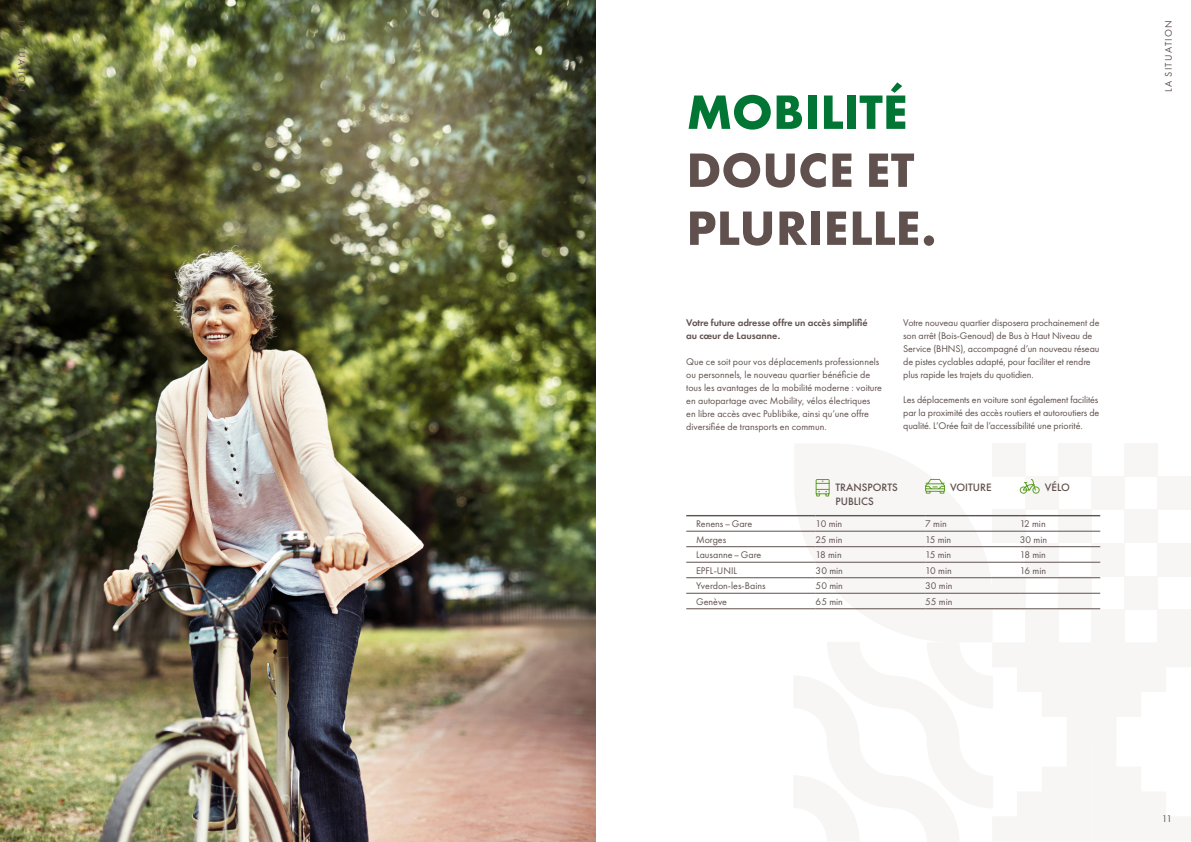
<style>
.page{position:relative;width:1191px;height:842px;background:#fff}
.page>*{position:absolute;margin:0;border:0;box-sizing:border-box;transform-origin:0 0}
.t1{font:700 50px/58px "Futura PT";color:#60514e}
.t2{font:700 50px "Futura PT";color:#007534}
.t3{font:500 11.1px/13.9px "Futura PT";color:#60514e}
.t4{font:10px/13px "Futura PT";color:#60514e}
.t5{font:600 10px/13px "Futura PT";letter-spacing:-.01em;color:#60514e}
.t6{font:10px "Futura PT";letter-spacing:.13em;color:#60514e}
</style>
<div class="page">
<img style="left:0;top:0;width:595px;height:842px">
<hr style="left:686px;top:515px;width:129px;height:1px;background:#60514e">
<hr style="left:686px;top:531px;width:129px;height:1px;background:#60514e">
<hr style="left:686px;top:546px;width:129px;height:1px;background:#60514e">
<hr style="left:686px;top:562px;width:129px;height:1px;background:#60514e">
<hr style="left:686px;top:577px;width:129px;height:1px;background:#60514e">
<hr style="left:686px;top:593px;width:129px;height:1px;background:#60514e">
<hr style="left:686px;top:609px;width:129px;height:1px;background:#60514e">
<svg style="left:793px;top:478px;width:308px;height:132px"></svg>
<p class="t6" style="left:28px;top:20px;width:74px;rotate:90deg">LA SITUATION</p>
<h1 class="t2" style="left:686px;top:80px;width:222px">MOBILITÉ</h1>
<h1 class="t1" style="left:686px;top:140px;width:251px">DOUCE ET<br>PLURIELLE.</h1>
<p class="t5" style="left:686px;top:316px;width:183px">Votre future adresse offre un accès simplifié au cœur de Lausanne.</p>
<p class="t4" style="left:686px;top:355px;width:197px">Que ce soit pour vos déplacements professionnels ou personnels, le nouveau quartier bénéficie de tous les avantages de la mobilité moderne : voiture en autopartage avec Mobility, vélos électriques en libre accès avec Publibike, ainsi qu’une offre diversifiée de transports en commun.</p>
<p class="t4" style="left:903px;top:316px;width:198px">Votre nouveau quartier disposera prochainement de son arrêt (Bois-Genoud) de Bus à Haut Niveau de Service (BHNS), accompagné d’un nouveau réseau de pistes cyclables adapté, pour faciliter et rendre plus rapide les trajets du quotidien.</p>
<p class="t4" style="left:903px;top:393px;width:198px;text-align:justify">Les déplacements en voiture sont également facilités par la proximité des accès routiers et autoroutiers de qualité. L’Orée fait de l’accessibilité une priorité.</p>
<p class="t3" style="left:835px;top:480px;width:64px">TRANSPORTS<br>PUBLICS</p>
<p class="t3" style="left:950px;top:480px;width:43px">VOITURE</p>
<p class="t3" style="left:1044px;top:480px;width:27px">VÉLO</p>
<p class="t4" style="left:696px;top:517px;width:58px">Renens–Gare</p>
<p class="t4" style="left:815px;top:517px;width:28px">10 min</p>
<p class="t4" style="left:925px;top:517px;width:23px">7 min</p>
<p class="t4" style="left:1020px;top:517px;width:27px">12 min</p>
<p class="t4" style="left:696px;top:533px;width:32px">Morges</p>
<p class="t4" style="left:815px;top:533px;width:28px">25 min</p>
<p class="t4" style="left:925px;top:533px;width:28px">15 min</p>
<p class="t4" style="left:1020px;top:533px;width:29px">30 min</p>
<p class="t4" style="left:696px;top:548px;width:67px">Lausanne–Gare</p>
<p class="t4" style="left:815px;top:548px;width:28px">18 min</p>
<p class="t4" style="left:925px;top:548px;width:28px">15 min</p>
<p class="t4" style="left:1020px;top:548px;width:28px">18 min</p>
<p class="t4" style="left:696px;top:564px;width:42px">EPFL-UNIL</p>
<p class="t4" style="left:815px;top:564px;width:29px">30 min</p>
<p class="t4" style="left:925px;top:564px;width:28px">10 min</p>
<p class="t4" style="left:1020px;top:564px;width:28px">16 min</p>
<p class="t4" style="left:696px;top:579px;width:71px">Yverdon-les-Bains</p>
<p class="t4" style="left:815px;top:579px;width:29px">50 min</p>
<p class="t4" style="left:925px;top:579px;width:29px">30 min</p>
<p class="t4" style="left:696px;top:595px;width:32px">Genève</p>
<p class="t4" style="left:815px;top:595px;width:29px">65 min</p>
<p class="t4" style="left:925px;top:595px;width:29px">55 min</p>
<p class="t6" style="left:1162px;top:92px;width:74px;rotate:-90deg">LA SITUATION</p>
<p class="t4" style="left:1161px;top:812px;width:12px">11</p>
</div>
